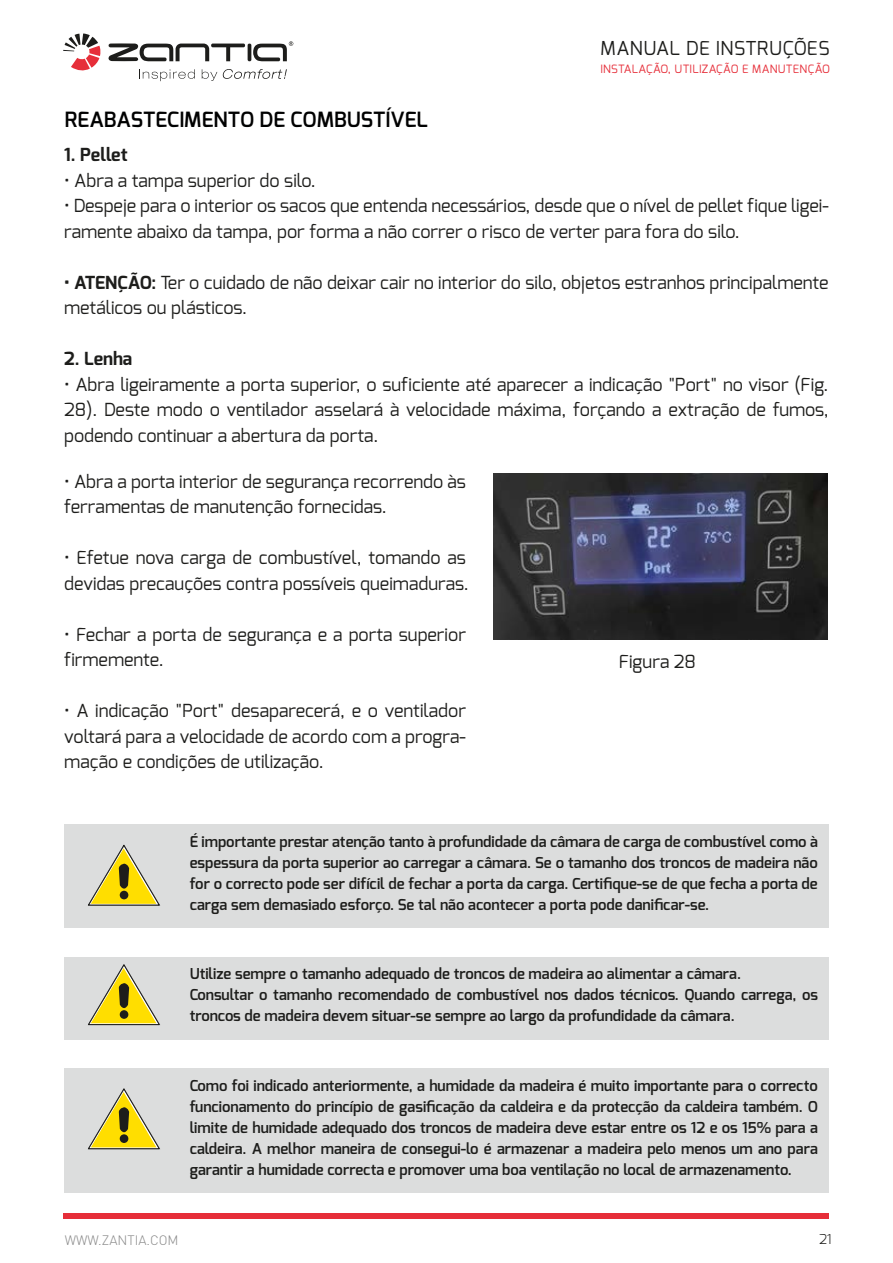
<style>
.page{position:relative;width:893px;height:1263px;background:#fff}
.page>*{position:absolute;margin:0;border:0;box-sizing:border-box;transform-origin:0 0}
.t1{font:600 21px "Exo";color:#000101}
.t2{font:19.2px "Exo";letter-spacing:.03em;color:#1d1d1b}
.t3{font:18px/25.5px "Exo";color:#1d1d1b}
.t4{font:700 18px "Exo";color:#1d1d1b}
.t5{font:600 15px/21px "Exo";color:#1d1d1b;text-align:justify}
.t6{font:300 13.5px "DIN";color:#878787}
.t7{font:300 13.5px "Exo";color:#1d1d1b}
.t8{font:11.4px "Exo";letter-spacing:.03em;color:#e62e39}
.s1{font-weight:700}
</style>
<div class="page">
<div style="left:64px;top:1214px;width:765px;height:5px;background:#e62e39"></div>
<svg style="left:142px;top:69px;width:53px;height:12px"></svg>
<svg style="left:202px;top:69px;width:15px;height:12px"></svg>
<svg style="left:223px;top:69px;width:64px;height:10px"></svg>
<svg style="left:253px;top:41px;width:40px;height:20px"></svg>
<hr style="left:248px;top:44px;width:3px;height:17px;background:#1d1d1b;border-radius:2px">
<hr style="left:211px;top:44px;width:34px;height:3px;background:#1d1d1b;border-radius:2px">
<svg style="left:63px;top:34px;width:38px;height:37px"></svg>
<svg style="left:108px;top:43px;width:101px;height:18px"></svg>
<div style="left:64px;top:825px;width:765px;height:103px;background:#dcdddd"></div>
<svg style="left:88px;top:845px;width:72px;height:61px"></svg>
<div style="left:120px;top:891px;width:8px;height:8px;background:#1d1d1b;border-radius:50%"></div>
<div style="left:64px;top:957px;width:765px;height:82px;background:#dcdddd"></div>
<svg style="left:88px;top:964px;width:72px;height:61px"></svg>
<div style="left:120px;top:1010px;width:8px;height:9px;background:#1d1d1b;border-radius:50%"></div>
<div style="left:64px;top:1068px;width:765px;height:124px;background:#dcdddd"></div>
<svg style="left:88px;top:1088px;width:72px;height:61px"></svg>
<div style="left:120px;top:1134px;width:8px;height:9px;background:#1d1d1b;border-radius:50%"></div>
<img style="left:493px;top:474px;width:334px;height:166px">
<p class="t2" style="left:600px;top:36px;width:231px">MANUAL DE INSTRUÇÕES</p>
<p class="t8" style="left:600px;top:62px;width:231px">INSTALAÇÃO, UTILIZAÇÃO E MANUTENÇÃO</p>
<h1 class="t1" style="left:65px;top:106px;width:365px">REABASTECIMENTO DE COMBUSTÍVEL</h1>
<p class="t4" style="left:64px;top:143px;width:65px">1. Pellet</p>
<p class="t3" style="left:64px;top:167px;width:253px">• Abra a tampa superior do silo.</p>
<p class="t3" style="left:64px;top:193px;width:766px">• Despeje para o interior os sacos que entenda necessários, desde que o nível de pellet fique ligei&shy;ramente abaixo da tampa, por forma a não correr o risco de verter para fora do silo.</p>
<p class="t3" style="left:64px;top:269px;width:766px"><span class="s1">• ATENÇÃO:</span> Ter o cuidado de não deixar cair no interior do silo, objetos estranhos principalmente metálicos ou plásticos.</p>
<p class="t4" style="left:64px;top:347px;width:70px">2. Lenha</p>
<p class="t3" style="left:64px;top:371px;width:766px;text-align:justify">• Abra ligeiramente a porta superior, o suficiente até aparecer a indicação "Port" no visor (Fig.<br>28). Deste modo o ventilador asselará à velocidade máxima, forçando a extração de fumos, podendo continuar a abertura da porta.</p>
<p class="t3" style="left:64px;top:468px;width:403px">• Abra a porta interior de segurança recorrendo às ferramentas de manutenção fornecidas.</p>
<p class="t3" style="left:64px;top:545px;width:406px">• Efetue nova carga de combustível, tomando as devidas precauções contra possíveis queimaduras.</p>
<p class="t3" style="left:64px;top:621px;width:403px">• Fechar a porta de segurança e a porta superior firmemente.</p>
<p class="t3" style="left:64px;top:698px;width:403px;text-align:justify">• A indicação "Port" desaparecerá, e o ventilador voltará para a velocidade de acordo com a progra&shy;mação e condições de utilização.</p>
<p class="t3" style="left:619px;top:648px;width:79px">Figura 28</p>
<p class="t5" style="left:190px;top:831px;width:630px">É importante prestar atenção tanto à profundidade da câmara de carga de combustível como à espessura da porta superior ao carregar a câmara. Se o tamanho dos troncos de madeira não for o correcto pode ser difícil de fechar a porta da carga. Certifique-se de que fecha a porta de carga sem demasiado esforço. Se tal não acontecer a porta pode danificar-se.</p>
<p class="t5" style="left:190px;top:963px;width:630px;text-align:left">Utilize sempre o tamanho adequado de troncos de madeira ao alimentar a câmara.<br>Consultar o tamanho recomendado de combustível nos dados técnicos. Quando carrega, os troncos de madeira devem situar-se sempre ao largo da profundidade da câmara.</p>
<p class="t5" style="left:190px;top:1075px;width:630px">Como foi indicado anteriormente, a humidade da madeira é muito importante para o correcto funcionamento do princípio de gasificação da caldeira e da protecção da caldeira também. O limite de humidade adequado dos troncos de madeira deve estar entre os 12 e os 15% para a caldeira. A melhor maneira de consegui-lo é armazenar a madeira pelo menos um ano para garantir a humidade correcta e promover uma boa ventilação no local de armazenamento.</p>
<p class="t6" style="left:65px;top:1232px;width:115px">WWW.ZANTIA.COM</p>
<p class="t7" style="left:819px;top:1230px;width:14px">21</p>
</div>
